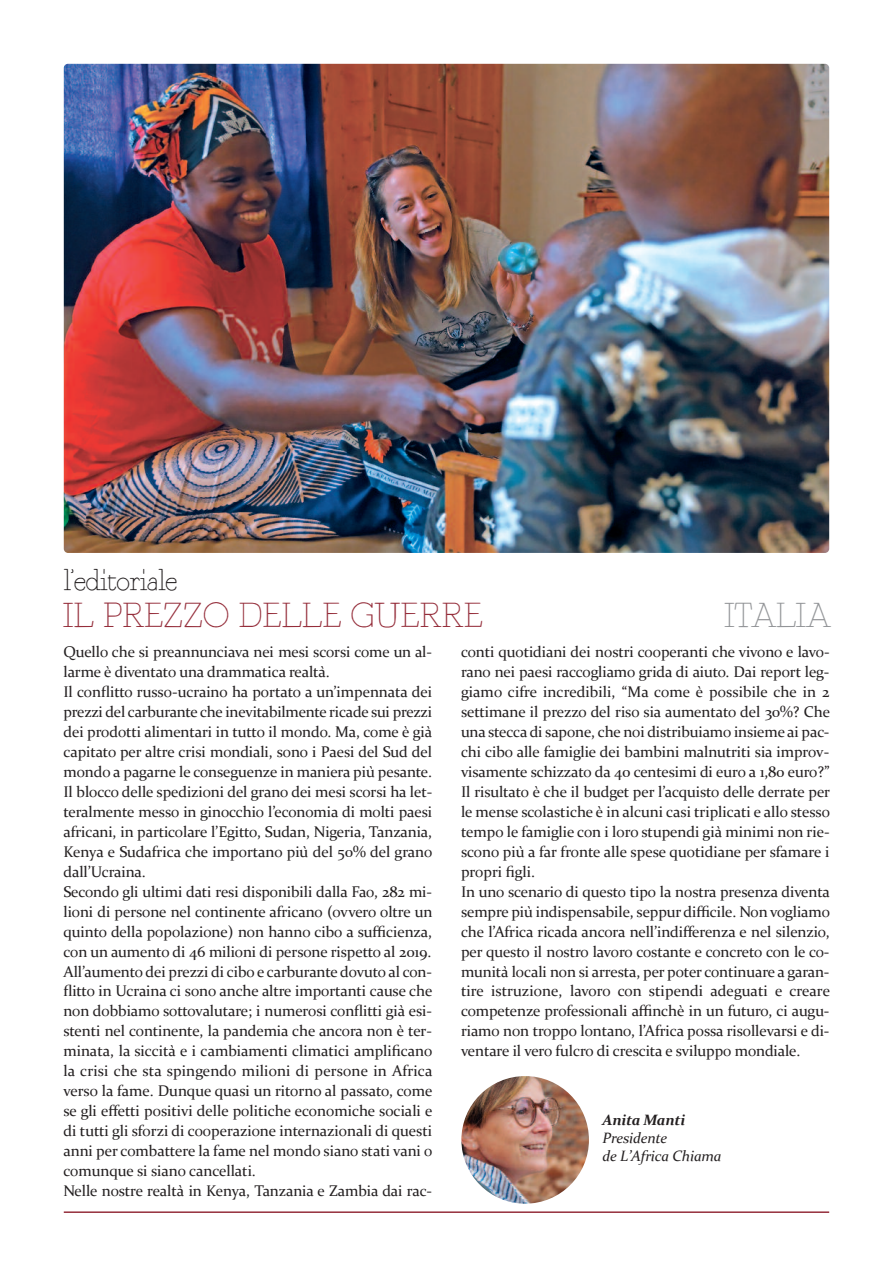
<style>
.page{position:relative;width:893px;height:1276px;background:#fff}
.page>*{position:absolute;margin:0;border:0;box-sizing:border-box;transform-origin:0 0}
.t1{font:34.5px "Fragment Core Rom";letter-spacing:.015em;color:#952e3b}
.t2{font:34.5px "Fragment Core Rom";letter-spacing:-.015em;color:#939598}
.t3{font:30px "Fragment Core Rom";letter-spacing:-.015em;color:#231f20}
.t4{font:15.45px/20px "Constantia";letter-spacing:-.01em;color:#231f20}
.t5{font:italic 15px/18px "Constantia";letter-spacing:-.01em;color:#231f20}
.t6{font:italic 700 15px "Constantia";letter-spacing:-.015em;color:#231f20}
</style>
<div class="page">
<hr style="left:64px;top:1211px;width:765px;height:2px;background:#952e3b">
<img style="left:461px;top:1076px;width:128px;height:127px;border-radius:50%">
<img style="left:64px;top:64px;width:765px;height:489px;border-radius:4px">
<h2 class="t3" style="left:64px;top:568px;width:115px">l’editoriale</h2>
<h1 class="t1" style="left:63px;top:603px;width:421px">IL PREZZO DELLE GUERRE</h1>
<h1 class="t2" style="left:724px;top:603px;width:108px">ITALIA</h1>
<p class="t4" style="left:63px;top:642px;width:377px">Quello che si preannunciava nei mesi scorsi come un al&shy;larme èdiventato una drammatica realta.̀<br>Il conflitto russo-ucraino ha portato a un’impennata dei prezzi del carburante che inevitabilmente ricade sui prezzi dei prodotti alimentari in tutto il mondo. Ma, come ègià capitato per altre crisi mondiali, sono i Paesi del Sud del mondo a pagarne le conseguenze in maniera piùpesante.<br>Il blocco delle spedizioni del grano dei mesi scorsi ha let&shy;teralmente messo in ginocchio l’economia di molti paesi africani, in particolare l’Egitto, Sudan, Nigeria, Tanzania, Kenya e Sudafrica che importano piùdel 50% del grano dall’Ucraina.<br>Secondo gli ultimi dati resi disponibili dalla Fao, 282 mi&shy;lioni di persone nel continente africano (ovvero oltre un quinto della popolazione) non hanno cibo a sufficienza, con un aumento di 46 milioni di persone rispetto al 2019.<br>All’aumento dei prezzi di cibo e carburante dovuto al con&shy;flitto in Ucraina ci sono anche altre importanti cause che non dobbiamo sottovalutare; i numerosi conflitti giàesi&shy;stenti nel continente, la pandemia che ancora non èter&shy;minata, la siccitàe i cambiamenti climatici amplificano la crisi che sta spingendo milioni di persone in Africa verso la fame. Dunque quasi un ritorno al passato, come se gli effetti positivi delle politiche economiche sociali e di tutti gli sforzi di cooperazione internazionali di questi anni per combattere la fame nel mondo siano stati vani o comunque si siano cancellati.<br>Nelle nostre realtàin Kenya, Tanzania e Zambia dai rac-</p>
<p class="t4" style="left:461px;top:642px;width:371px">conti quotidiani dei nostri cooperanti che vivono e lavo&shy;rano nei paesi raccogliamo grida di aiuto. Dai report leg&shy;giamo cifre incredibili, “Ma come èpossibile che in 2 settimane il prezzo del riso sia aumentato del 30%? Che una stecca di sapone, che noi distribuiamo insieme ai pac&shy;chi cibo alle famiglie dei bambini malnutriti sia improv&shy;visamente schizzato da 40 centesimi di euro a 1,80 euro?” Il risultato èche il budget per l’acquisto delle derrate per le mense scolastiche èin alcuni casi triplicati e allo stesso tempo le famiglie con i loro stupendi giàminimi non rie&shy;scono piùa far fronte alle spese quotidiane per sfamare i propri figli.<br>In uno scenario di questo tipo la nostra presenza diventa sempre piùindispensabile, seppurdifficile. Non vogliamo che l’Africa ricada ancora nell’indifferenza e nel silenzio, per questo il nostro lavoro costante e concreto con le co&shy;munitàlocali non si arresta, per poter continuare a garan&shy;tire istruzione, lavoro con stipendi adeguati e creare competenze professionali affinchèin un futuro, ci augu&shy;riamo non troppo lontano, l’Africa possa risollevarsi e di&shy;ventare il vero fulcro di crescita e sviluppo mondiale.</p>
<p class="t6" style="left:603px;top:1110px;width:84px">Anita Manti</p>
<p class="t5" style="left:603px;top:1128px;width:121px">Presidente<br>de L’Africa Chiama</p>
</div>
